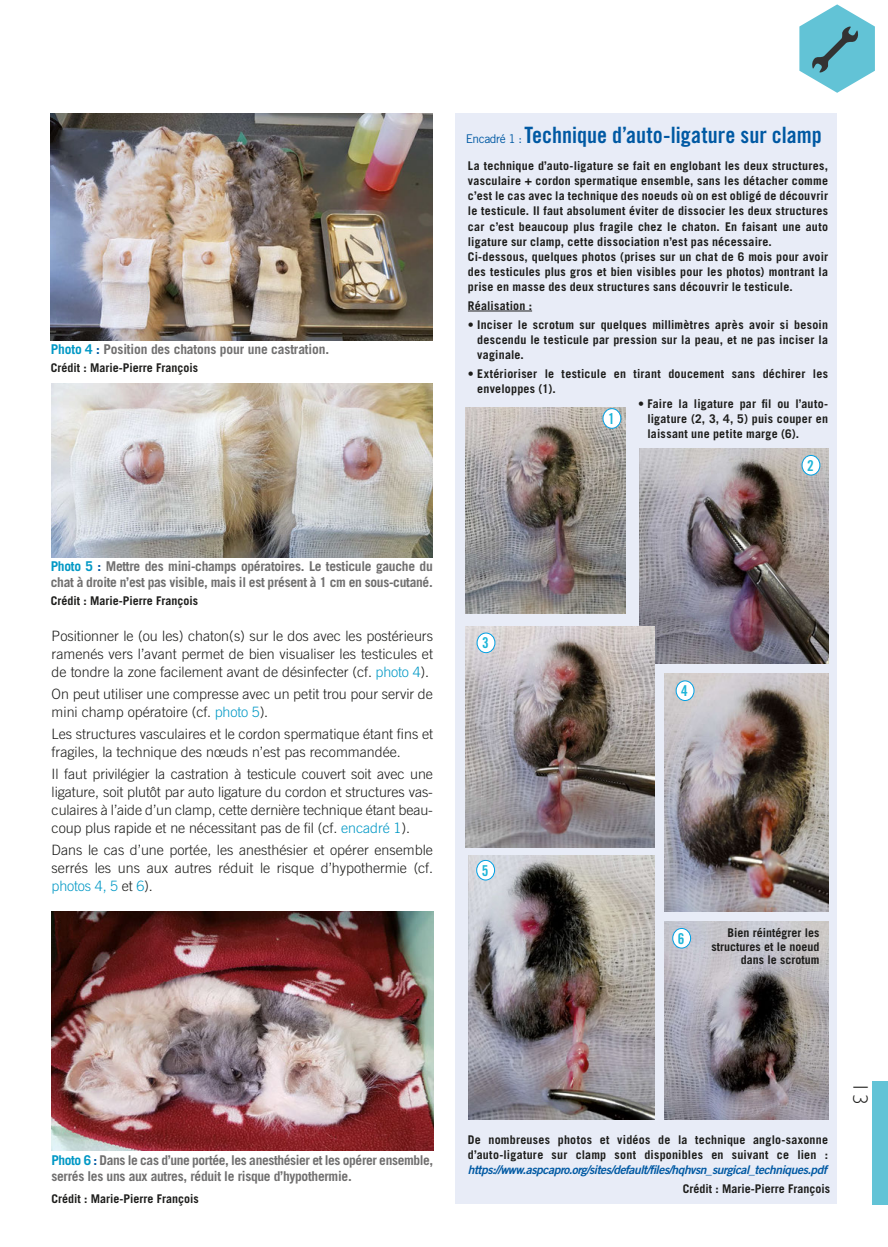
<style>
.page{position:relative;width:888px;height:1247px;background:#fff}
.page>*{position:absolute;margin:0;border:0;box-sizing:border-box;transform-origin:0 0}
.t1{font:22.5px "Trade Gothic LT Std Bd Cn 20";color:#0059a3}
.t2{font:300 21px "Gill Sans";color:#1d1d1b}
.t3{font:15px "Trade Gothic LT Std Bd Cn 20";color:#1eb5d8}
.t4{font:300 14.25px/17.9px "Trade Gothic LT Std";color:#1d1d1b;text-align:justify}
.t5{font:700 13.5px/16.5px "Trade Gothic LT Std";letter-spacing:-.02em;color:#706f6f}
.t6{font:700 12px/15px "Trade Gothic LT Std";letter-spacing:.015em;color:#1d1d1b}
.t7{font:12px "Trade Gothic LT Std Bd 2 Obl";letter-spacing:-.04em;color:#0059a3}
.s1{color:#0098c5}
.s2{color:#0059a3}
.s3{font-family:"Trade Gothic LT Std";font-size:12px}
</style>
<div class="page">
<svg style="left:799px;top:4px;width:76px;height:89px"></svg>
<img style="left:51px;top:114px;width:382px;height:226px">
<img style="left:51px;top:384px;width:382px;height:173px">
<img style="left:51px;top:911px;width:382px;height:239px">
<div style="left:455px;top:114px;width:381px;height:1089px;background:#e8ecf7"></div>
<hr style="left:468px;top:311px;width:64px;height:1px;background:#1d1d1b">
<img style="left:466px;top:407px;width:159px;height:206px">
<div style="left:603px;top:409px;width:18px;height:19px;background:#fff;border-radius:50%"></div>
<div style="left:603px;top:408px;width:18px;height:20px;border:1px solid #009fe3;border-radius:50%"></div>
<img style="left:639px;top:448px;width:189px;height:215px">
<div style="left:802px;top:455px;width:18px;height:20px;background:#fff;border-radius:50%"></div>
<div style="left:802px;top:455px;width:18px;height:20px;border:1px solid #009fe3;border-radius:50%"></div>
<img style="left:466px;top:626px;width:188px;height:221px">
<div style="left:477px;top:633px;width:18px;height:19px;background:#fff;border-radius:50%"></div>
<div style="left:477px;top:633px;width:18px;height:20px;border:1px solid #009fe3;border-radius:50%"></div>
<img style="left:664px;top:673px;width:164px;height:238px">
<div style="left:676px;top:681px;width:18px;height:19px;background:#fff;border-radius:50%"></div>
<div style="left:676px;top:680px;width:18px;height:20px;border:1px solid #009fe3;border-radius:50%"></div>
<img style="left:468px;top:856px;width:186px;height:263px">
<div style="left:477px;top:860px;width:17px;height:20px;background:#fff;border-radius:50%"></div>
<div style="left:476px;top:860px;width:19px;height:20px;border:1px solid #009fe3;border-radius:50%"></div>
<img style="left:664px;top:921px;width:164px;height:198px">
<div style="left:672px;top:928px;width:18px;height:20px;background:#fff;border-radius:50%"></div>
<div style="left:672px;top:928px;width:19px;height:20px;border:1px solid #009fe3;border-radius:50%"></div>
<div style="left:872px;top:1082px;width:16px;height:123px;background:#62c3d6"></div>
<p class="t5" style="left:51px;top:341px;width:280px"><span class="s1">Photo 4</span> <span class="s2">:</span> Position des chatons pour une castration.</p>
<p class="t6" style="left:51px;top:360px;width:149px">Crédit : Marie-Pierre François</p>
<h1 class="t1" style="left:466px;top:121px;width:357px"><span class="s3">Encadré 1 :</span> Technique d’auto-ligature sur clamp</h1>
<p class="t6" style="left:468px;top:158px;width:362px">La technique d’auto-ligature se fait en englobant les deux structures, vasculaire + cordon spermatique ensemble, sans les détacher comme c’est le cas avec la technique des noeuds où on est obligé de découvrir le testicule. Il faut absolument éviter de dissocier les deux structures car c’est beaucoup plus fragile chez le chaton. En faisant une auto ligature sur clamp, cette dissociation n’est pas nécessaire.<br>Ci-dessous, quelques photos (prises sur un chat de 6 mois pour avoir des testicules plus gros et bien visibles pour les photos) montrant la prise en masse des deux structures sans découvrir le testicule.</p>
<p class="t6" style="left:468px;top:298px;width:66px">Réalisation :</p>
<p class="t6" style="left:477px;top:317px;width:352px;text-align:justify;text-indent:-9px">• Inciser le scrotum sur quelques millimètres après avoir si besoin descendu le testicule par pression sur la peau, et ne pas inciser la vaginale.</p>
<p class="t6" style="left:477px;top:366px;width:352px;text-indent:-9px">• Extérioriser le testicule en tirant doucement sans déchirer les enveloppes (1).</p>
<p class="t6" style="left:647px;top:396px;width:182px;text-align:justify;text-indent:-9px">• Faire la ligature par fil ou l’auto&shy;ligature (2, 3, 4, 5) puis couper en laissant une petite marge (6).</p>
<p class="t3" style="left:608px;top:409px;width:8px">1</p>
<p class="t3" style="left:807px;top:456px;width:8px">2</p>
<p class="t5" style="left:51px;top:557px;width:383px"><span class="s1">Photo 5</span> <span class="s2">:</span> Mettre des mini-champs opératoires. Le testicule gauche du chat à droite n’est pas visible, mais il est présent à 1 cm en sous-cutané.</p>
<p class="t6" style="left:51px;top:593px;width:149px">Crédit : Marie-Pierre François</p>
<p class="t4" style="left:52px;top:627px;width:383px">Positionner le (ou les) chaton(s) sur le dos avec les postérieurs ramenés vers l’avant permet de bien visualiser les testicules et de tondre la zone facilement avant de désinfecter (cf. <span class="s1">photo 4</span>).</p>
<p class="t4" style="left:52px;top:685px;width:383px">On peut utiliser une compresse avec un petit trou pour servir de mini champ opératoire (cf. <span class="s1">photo 5</span>).</p>
<p class="t4" style="left:52px;top:725px;width:383px">Les structures vasculaires et le cordon spermatique étant fins et fragiles, la technique des nœuds n’est pas recommandée.</p>
<p class="t4" style="left:52px;top:765px;width:383px">Il faut privilégier la castration à testicule couvert soit avec une ligature, soit plutôt par auto ligature du cordon et structures vas&shy;culaires à l’aide d’un clamp, cette dernière technique étant beau&shy;coup plus rapide et ne nécessitant pas de fil (cf. <span class="s1">encadré 1</span>).</p>
<p class="t4" style="left:52px;top:840px;width:383px">Dans le cas d’une portée, les anesthésier et opérer ensemble serrés les uns aux autres réduit le risque d’hypothermie (cf. <span class="s1">photos 4, 5</span> et <span class="s1">6</span>).</p>
<p class="t3" style="left:482px;top:634px;width:8px">3</p>
<p class="t3" style="left:482px;top:861px;width:8px">5</p>
<p class="t3" style="left:681px;top:681px;width:8px">4</p>
<p class="t3" style="left:678px;top:929px;width:8px">6</p>
<p class="t6" style="left:711px;top:926px;width:110px;line-height:13.5px;text-align:right">Bien réintégrer les structures et le noeud dans le scrotum</p>
<p class="t5" style="left:51px;top:1151px;width:383px"><span class="s1">Photo 6</span> <span class="s2">:</span> Dans le cas d’une portée, les anesthésier et les opérer ensemble, serrés les uns aux autres, réduit le risque d’hypothermie.</p>
<p class="t6" style="left:51px;top:1191px;width:149px">Crédit : Marie-Pierre François</p>
<p class="t6" style="left:468px;top:1131px;width:361px">De nombreuses photos et vidéos de la technique anglo-saxonne d’auto-ligature sur clamp sont disponibles en suivant ce lien :</p>
<p class="t7" style="left:468px;top:1161px;width:361px">https://www.aspcapro.org/sites/default/files/hqhvsn_surgical_techniques.pdf</p>
<p class="t6" style="left:683px;top:1180px;width:149px">Crédit : Marie-Pierre François</p>
<h2 class="t2" style="left:877px;top:1082px;width:24px;rotate:90deg">13</h2>
</div>
